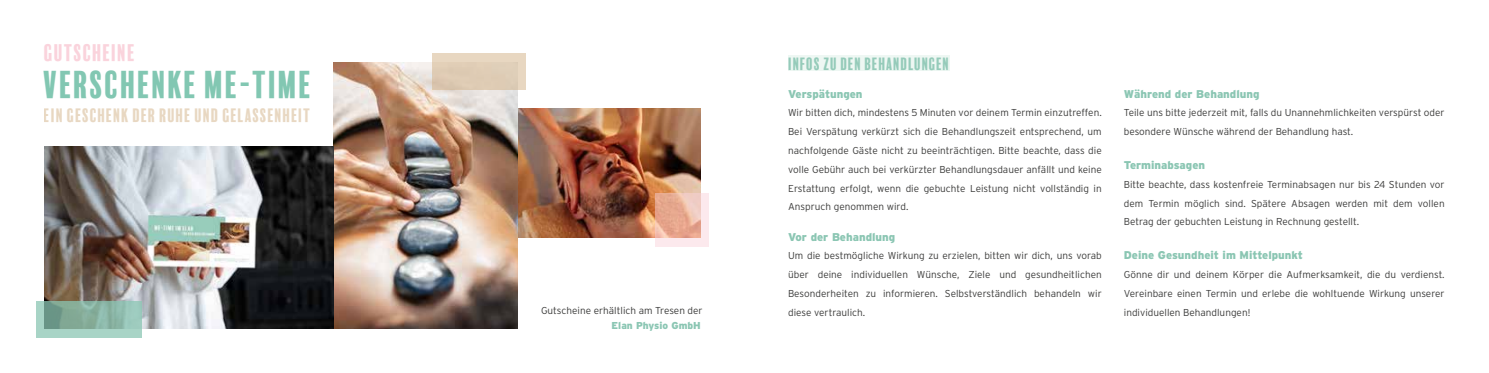
<style>
.page{position:relative;width:1489px;height:373px;background:#fff}
.page>*{position:absolute;margin:0;border:0;box-sizing:border-box;transform-origin:0 0}
.t1{font:35.5px "Balboa Plus Fill";color:#82c7b2}
.t2{font:22px "Balboa Plus Fill";color:#fad3dc}
.t3{font:17.75px "Balboa Plus Fill";color:#d1b084}
.t4{font:16.25px "Balboa Plus Fill";color:#8bc6b3}
.t5{font:900 11.25px "Interstate";color:#8bc6b3}
.t6{font:300 10px/18.8px "Interstate";color:#3c3c3b;text-align:justify}
.t7{font:900 10px "Interstate";color:#8bc6b3}
</style>
<div class="page">
<img style="left:517px;top:109px;width:183px;height:128px">
<svg style="left:655px;top:193px;width:54px;height:53px"></svg>
<img style="left:334px;top:62px;width:183px;height:266px">
<img style="left:44px;top:146px;width:290px;height:182px">
<svg style="left:36px;top:300px;width:105px;height:36px"></svg>
<div style="left:432px;top:53px;width:94px;height:36px;background:#e0cdb6"></div>
<div style="left:788px;top:55px;width:161px;height:15px;background:#eef7f3"></div>
<h2 class="t2" style="left:44px;top:41px;width:93px">GUTSCHEINE</h2>
<h1 class="t1" style="left:43px;top:65px;width:271px">VERSCHENKE ME-TIME</h1>
<h3 class="t3" style="left:44px;top:105px;width:269px">EIN GESCHENK DER RUHE UND GELASSENHEIT</h3>
<p class="t6" style="left:541px;top:300px;width:163px">Gutscheine erhältlich am Tresen der</p>
<p class="t7" style="left:611px;top:319px;width:91px">Elan Physio GmbH</p>
<h3 class="t4" style="left:788px;top:55px;width:163px">INFOS ZU DEN BEHANDLUNGEN</h3>
<p class="t5" style="left:788px;top:87px;width:76px">Verspätungen</p>
<p class="t6" style="left:788px;top:103px;width:315px">Wir bitten dich, mindestens 5 Minuten vor deinem Termin einzutreffen.<br>Bei Verspätung verkürzt sich die Behandlungszeit entsprechend, um nachfolgende Gäste nicht zu beeinträchtigen. Bitte beachte, dass die volle Gebühr auch bei verkürzter Behandlungsdauer anfällt und keine Erstattung erfolgt, wenn die gebuchte Leistung nicht vollständig in Anspruch genommen wird.</p>
<p class="t5" style="left:788px;top:229px;width:109px">Vor der Behandlung</p>
<p class="t6" style="left:788px;top:246px;width:315px">Um die bestmögliche Wirkung zu erzielen, bitten wir dich, uns vorab über deine individuellen Wünsche, Ziele und gesundheitlichen Besonderheiten zu informieren. Selbstverständlich behandeln wir diese vertraulich.</p>
<p class="t5" style="left:1123px;top:87px;width:137px">Während der Behandlung</p>
<p class="t6" style="left:1123px;top:103px;width:322px">Teile uns bitte jederzeit mit, falls du Unannehmlichkeiten verspürst oder besondere Wünsche während der Behandlung hast.</p>
<p class="t5" style="left:1123px;top:158px;width:83px">Terminabsagen</p>
<p class="t6" style="left:1123px;top:174px;width:322px">Bitte beachte, dass kostenfreie Terminabsagen nur bis 24 Stunden vor dem Termin möglich sind. Spätere Absagen werden mit dem vollen Betrag der gebuchten Leistung in Rechnung gestellt.</p>
<p class="t5" style="left:1123px;top:248px;width:180px">Deine Gesundheit im Mittelpunkt</p>
<p class="t6" style="left:1123px;top:264px;width:322px">Gönne dir und deinem Körper die Aufmerksamkeit, die du verdienst.<br>Vereinbare einen Termin und erlebe die wohltuende Wirkung unserer individuellen Behandlungen!</p>
</div>
